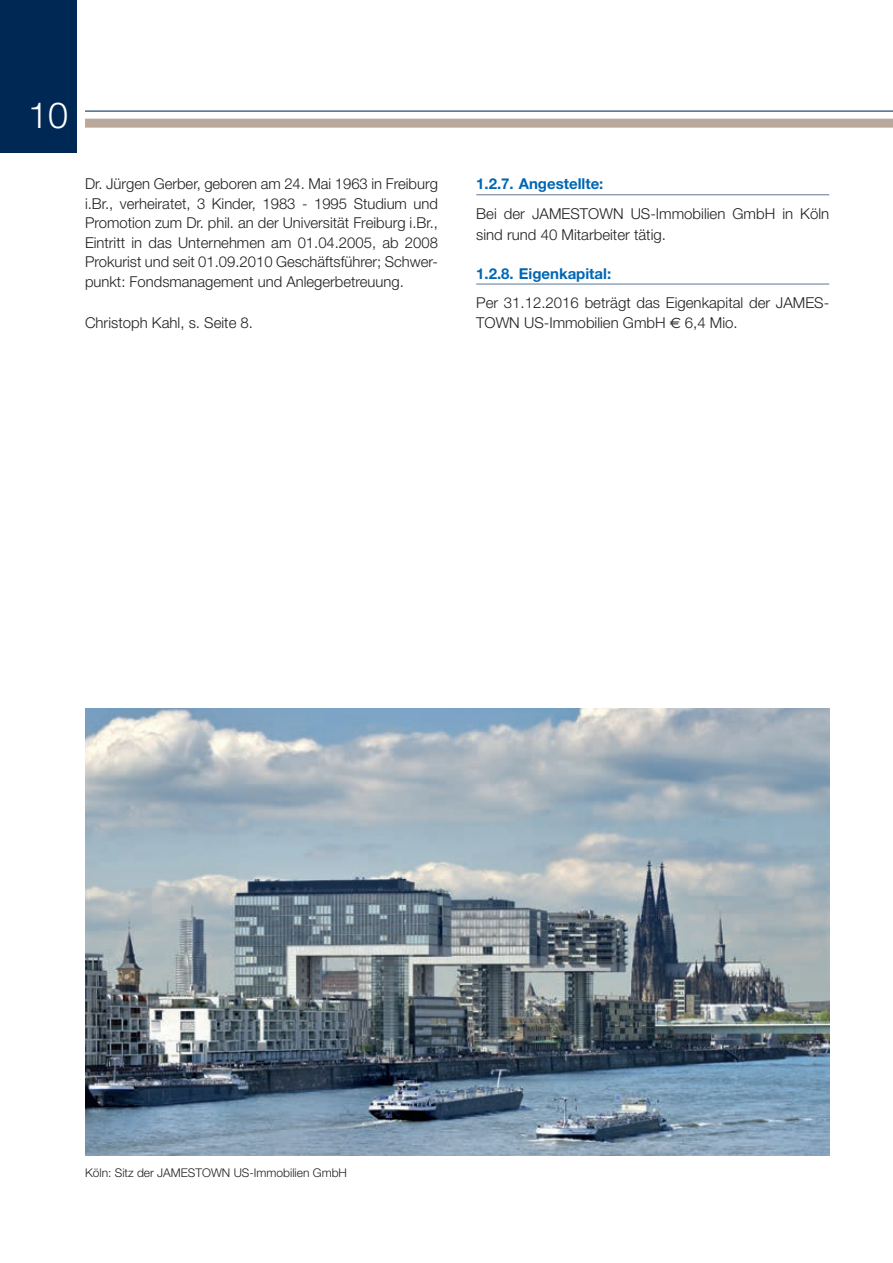
<style>
.page{position:relative;width:893px;height:1263px;background:#fff}
.page>*{position:absolute;margin:0;border:0;box-sizing:border-box;transform-origin:0 0}
.t1{font:300 36px "Helvetica Neue LT Std";color:#fff}
.t2{font:300 15px/19.5px "Helvetica Neue LT Std";color:#231f20}
.t3{font:700 15px "Helvetica Neue LT Std";color:#0166b3}
.t4{font:300 12px "Helvetica Neue LT Std";color:#231f20}
.s1{font-family:"Euro Sans";font-weight:400}
</style>
<div class="page">
<hr style="left:85px;top:111px;width:808px;height:1px;background:#002855">
<div style="left:85px;top:119px;width:808px;height:9px;background:#baa99a"></div>
<div style="left:0;top:0;width:77px;height:153px;background:#002855"></div>
<hr style="left:476px;top:194px;width:353px;height:1px;background:#5d7696">
<hr style="left:476px;top:284px;width:353px;height:1px;background:#5d7696">
<img style="left:85px;top:708px;width:744px;height:448px">
<h1 class="t1" style="left:28px;top:93px;width:42px">10</h1>
<p class="t2" style="left:85px;top:174px;width:354px;text-align:justify">Dr. Jürgen Gerber, geboren am 24. Mai 1963 in Freiburg i.Br., verheiratet, 3 Kinder, 1983 - 1995 Studium und Promotion zum Dr. phil. an der Universität Freiburg i.Br., Eintritt in das Unternehmen am 01.04.2005, ab 2008<br>Prokurist und seit 01.09.2010 Geschäftsführer; Schwer&shy;punkt: Fondsmanagement und Anlegerbetreuung.</p>
<p class="t2" style="left:85px;top:312px;width:170px">Christoph Kahl, s. Seite 8.</p>
<p class="t3" style="left:476px;top:175px;width:129px">1.2.7. Angestellte:</p>
<p class="t2" style="left:476px;top:203px;width:354px;line-height:21px">Bei der JAMESTOWN US-Immobilien GmbH in Köln sind rund 40 Mitarbeiter tätig.</p>
<p class="t3" style="left:476px;top:264px;width:136px">1.2.8. Eigenkapital:</p>
<p class="t2" style="left:476px;top:293px;width:354px">Per 31.12.2016 beträgt das Eigenkapital der JAMES-<br>TOWN US-Immobilien GmbH <span class="s1">€</span> 6,4 Mio.</p>
<p class="t4" style="left:85px;top:1166px;width:264px">Köln: Sitz der JAMESTOWN US-Immobilien GmbH</p>
</div>
